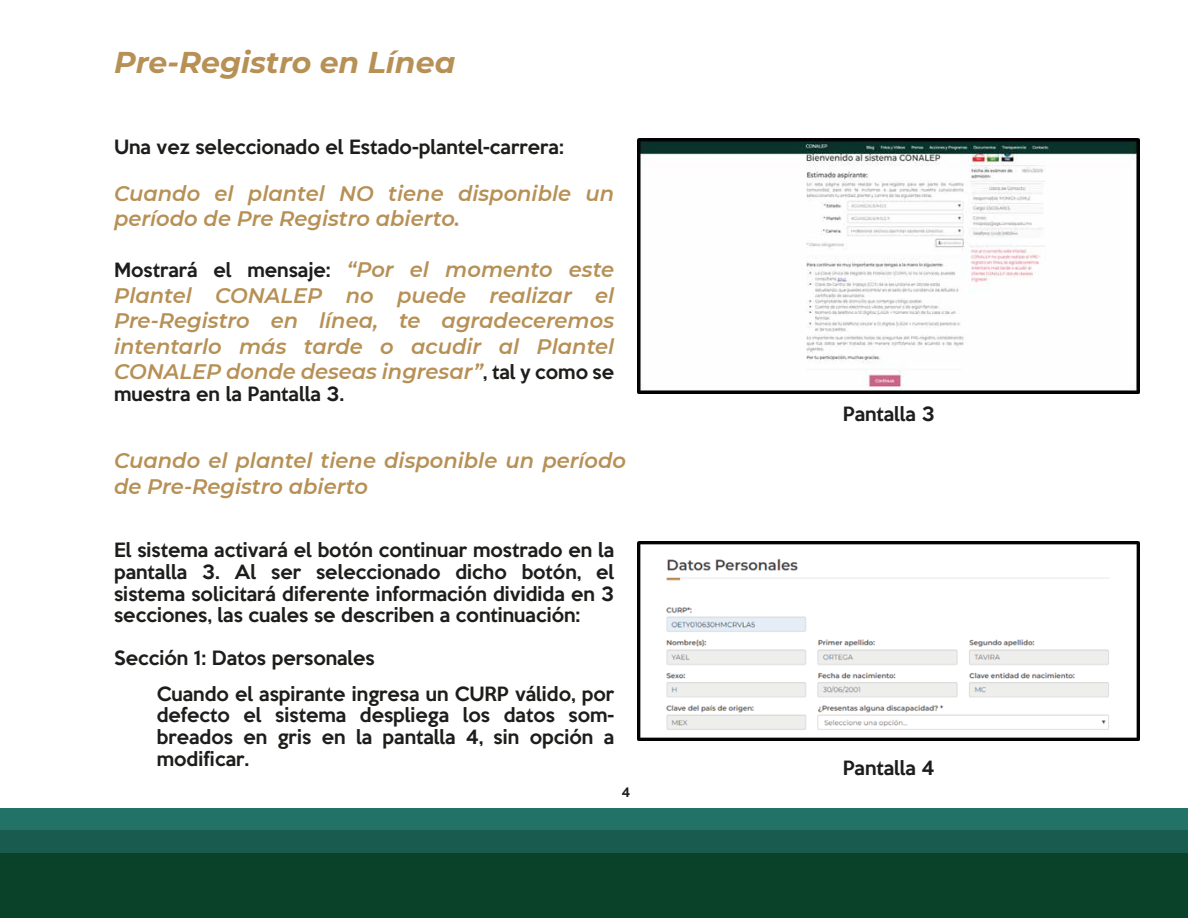
<style>
.page{position:relative;width:1188px;height:918px;background:#fff}
.page>*{position:absolute;margin:0;border:0;box-sizing:border-box;transform-origin:0 0}
.t1{font:italic 700 30px "Montserrat";color:#b79055}
.t2{font:italic 600 21px/25.5px "Montserrat";color:#b79055}
.t3{font:500 18px/21.6px "Keep Calm";color:#1d1d1b;text-align:justify}
.t4{font:500 12px "Keep Calm";color:#1d1d1b}
.s1{font-family:"Montserrat";font-weight:600;font-style:italic;font-size:21px;color:#b79055}
.s2{font-family:"Keep Calm";font-weight:500;font-style:normal;font-size:18px;color:#1d1d1b}
</style>
<div class="page">
<div style="left:0;top:809px;width:1188px;height:64px;background:#227267"></div>
<div style="left:0;top:831px;width:1188px;height:64px;background:#195c4f"></div>
<div style="left:0;top:854px;width:1188px;height:64px;background:#094129"></div>
<img style="left:637px;top:139px;width:502px;height:255px">
<img style="left:637px;top:541px;width:502px;height:200px">
<h1 class="t1" style="left:114px;top:41px;width:343px">Pre-Registro en Línea</h1>
<p class="t3" style="left:114px;top:134px;width:451px">Una vez seleccionado el Estado-plantel-carrera:</p>
<p class="t2" style="left:114px;top:180px;width:502px">Cuando el plantel NO tiene disponible un período de Pre Registro abierto.</p>
<p class="t3" style="left:114px;top:258px;width:502px">Mostrará el mensaje: <span class="s1">“Por el momento este</span></p>
<p class="t2" style="left:114px;top:282px;width:502px;text-align:justify">Plantel CONALEP no puede realizar el Pre-Registro en línea, te agradeceremos intentarlo más tarde o acudir al Plantel CONALEP donde deseas ingresar”<span class="s2">, tal y como se</span></p>
<p class="t3" style="left:114px;top:382px;width:231px">muestra en la Pantalla 3.</p>
<p class="t2" style="left:114px;top:447px;width:513px">Cuando el plantel tiene disponible un período de Pre-Registro abierto</p>
<p class="t3" style="left:114px;top:538px;width:502px">El sistema activará el botón continuar mostrado en la pantalla 3. Al ser seleccionado dicho botón, el sistema solicitará diferente información dividida en 3 secciones, las cuales se describen a continuación:</p>
<p class="t3" style="left:157px;top:639px;width:459px;line-height:35.4px;text-indent:-43px">Sección 1: Datos personales<br>Cuando el aspirante ingresa un CURP válido, por</p>
<p class="t3" style="left:157px;top:703px;width:459px">defecto el sistema despliega los datos som&shy;breados en gris en la pantalla 4, sin opción a modificar.</p>
<p class="t4" style="left:622px;top:782px;width:10px">4</p>
<p class="t3" style="left:843px;top:402px;width:93px">Pantalla 3</p>
<p class="t3" style="left:843px;top:756px;width:93px">Pantalla 4</p>
</div>
